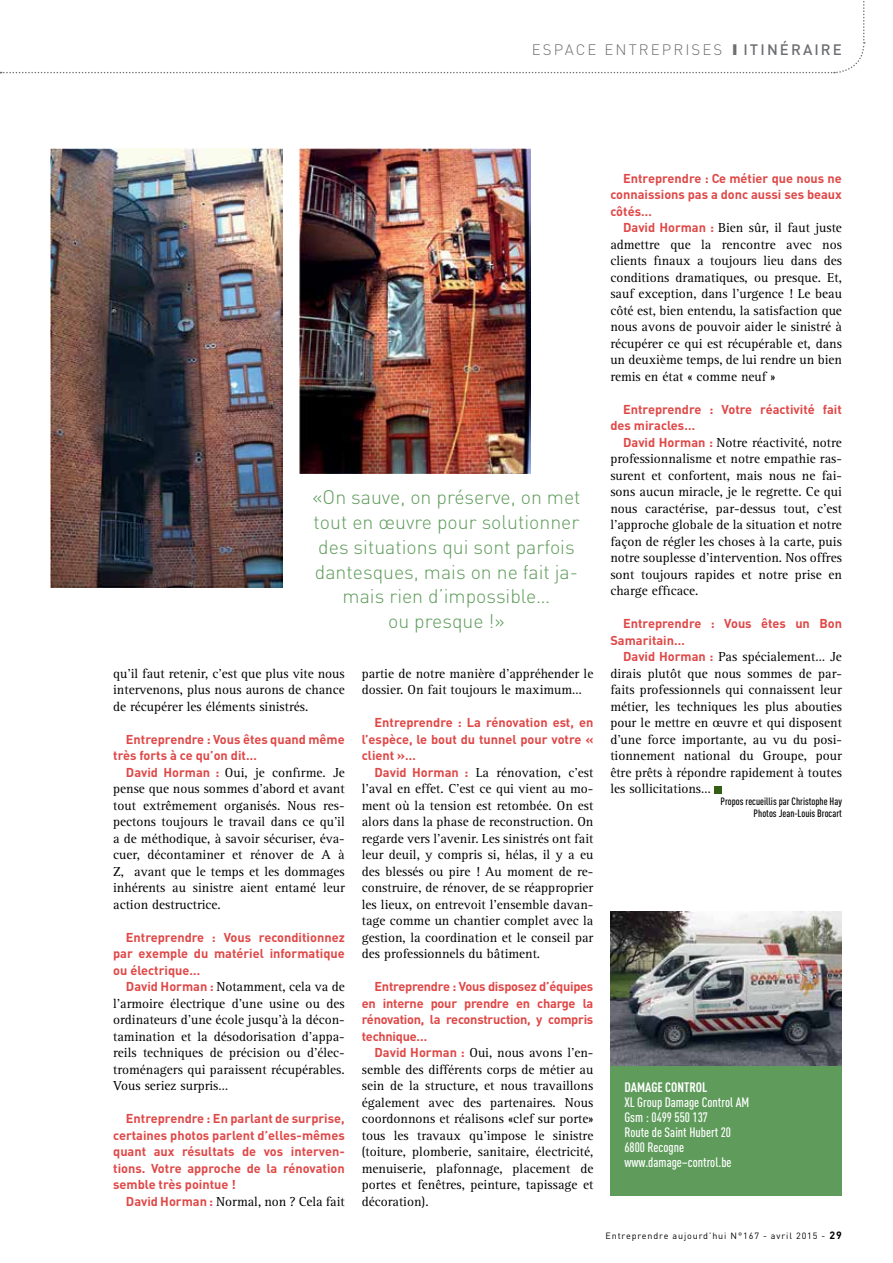
<style>
.page{position:relative;width:893px;height:1263px;background:#fff}
.page>*{position:absolute;margin:0;border:0;box-sizing:border-box;transform-origin:0 0}
.t1{font:300 19.5px/24.8px "DIN";color:#5f9c5b;text-align:center}
.t2{font:300 15px "DIN";letter-spacing:.14em;color:#6d6e71}
.t3{font:13.5px/16.5px "Rotis Serif";color:#000;text-align:justify}
.t4{font:500 13.5px/15px "DIN Cond";color:#fff}
.t5{font:700 13.5px "DIN Cond";color:#fff}
.t6{font:700 12.75px/16.5px "DIN";color:#df4847;text-align:justify}
.t7{font:500 10.5px/12px "DIN Cond";color:#000;text-align:right}
.t8{font:9px "DIN";letter-spacing:.1em;color:#000}
.s1{font-weight:500}
.s2{font-family:"DIN";font-weight:700;font-size:12.75px;color:#df4847}
.s3{font-weight:700;font-size:10.5px}
</style>
<div class="page">
<div style="left:610px;top:1065px;width:232px;height:131px;background:#5f9c5b"></div>
<svg style="left:0;top:1px;width:865px;height:73px"></svg>
<img style="left:610px;top:911px;width:232px;height:154px">
<img style="left:300px;top:149px;width:231px;height:324px">
<img style="left:51px;top:149px;width:232px;height:439px">
<div style="left:715px;top:786px;width:7px;height:7px;background:#355e15"></div>
<p class="t2" style="left:532px;top:39px;width:312px">ESPACE ENTREPRISES <span class="s1">IITINÉRAIRE</span></p>
<h1 class="t1" style="left:312px;top:484px;width:270px">«On sauve, on préserve, on met tout en œuvre pour solutionner des situations qui sont parfois dantesques, mais on ne fait ja&shy;mais rien d’impossible…<br>ou presque !»</h1>
<p class="t3" style="left:113px;top:665px;width:233px">qu’il faut retenir, c’est que plus vite nous intervenons, plus nous aurons de chance de récupérer les éléments sinistrés.</p>
<p class="t6" style="left:113px;top:730px;width:233px;text-indent:13px">Entreprendre : Vous êtes quand même très forts à ce qu’on dit…</p>
<p class="t3" style="left:113px;top:764px;width:233px;text-indent:13px"><span class="s2">David Horman :</span> Oui, je confirme. Je pense que nous sommes d’abord et avant tout extrêmement organisés. Nous res&shy;pectons toujours le travail dans ce qu’il a de méthodique, à savoir sécuriser, éva&shy;cuer, décontaminer et rénover de A à Z, avant que le temps et les dommages inhérents au sinistre aient entamé leur action destructrice.</p>
<p class="t6" style="left:113px;top:928px;width:233px;text-indent:13px">Entreprendre : Vous reconditionnez par exemple du matériel informatique ou électrique…</p>
<p class="t3" style="left:113px;top:979px;width:233px;text-indent:13px"><span class="s2">David Horman :</span> Notamment, cela va de l’armoire électrique d’une usine ou des ordinateurs d’une école jusqu’à la décon&shy;tamination et la désodorisation d’appa&shy;reils techniques de précision ou d’élec&shy;troménagers qui paraissent récupérables.<br>Vous seriez surpris…</p>
<p class="t6" style="left:113px;top:1110px;width:233px;text-indent:13px">Entreprendre : En parlant de surprise, certaines photos parlent d’elles-mêmes quant aux résultats de vos interven&shy;tions. Votre approche de la rénovation semble très pointue !</p>
<p class="t3" style="left:126px;top:1193px;width:220px"><span class="s2">David Horman :</span> Normal, non ? Cela fait</p>
<p class="t3" style="left:362px;top:665px;width:233px">partie de notre manière d’appréhender le dossier. On fait toujours le maximum…</p>
<p class="t6" style="left:362px;top:714px;width:233px;text-indent:13px">Entreprendre : La rénovation est, en l’espèce, le bout du tunnel pour votre « client »…</p>
<p class="t3" style="left:362px;top:764px;width:233px;text-indent:13px"><span class="s2">David Horman :</span> La rénovation, c’est l’aval en effet. C’est ce qui vient au mo&shy;ment où la tension est retombée. On est alors dans la phase de reconstruction. On regarde vers l’avenir. Les sinistrés ont fait leur deuil, y compris si, hélas, il y a eu des blessés ou pire ! Au moment de re&shy;construire, de rénover, de se réapproprier les lieux, on entrevoit l’ensemble davan&shy;tage comme un chantier complet avec la gestion, la coordination et le conseil par des professionnels du bâtiment.</p>
<p class="t6" style="left:362px;top:978px;width:233px;text-indent:13px">Entreprendre : Vous disposez d’équipes en interne pour prendre en charge la rénovation, la reconstruction, y compris technique…</p>
<p class="t3" style="left:362px;top:1045px;width:233px;text-indent:13px"><span class="s2">David Horman :</span> Oui, nous avons l’en&shy;semble des différents corps de métier au sein de la structure, et nous travaillons également avec des partenaires. Nous coordonnons et réalisons «clef sur porte» tous les travaux qu’impose le sinistre (toiture, plomberie, sanitaire, électricité, menuiserie, plafonnage, placement de portes et fenêtres, peinture, tapissage et décoration).</p>
<p class="t6" style="left:610px;top:169px;width:233px;text-indent:13px">Entreprendre : Ce métier que nous ne connaissions pas a donc aussi ses beaux côtés…</p>
<p class="t3" style="left:610px;top:220px;width:233px;text-indent:13px"><span class="s2">David Horman :</span> Bien sûr, il faut juste admettre que la rencontre avec nos clients finaux a toujours lieu dans des conditions dramatiques, ou presque. Et, sauf exception, dans l’urgence ! Le beau côté est, bien entendu, la satisfaction que nous avons de pouvoir aider le sinistré à récupérer ce qui est récupérable et, dans un deuxième temps, de lui rendre un bien remis en état « comme neuf »</p>
<p class="t6" style="left:610px;top:400px;width:233px;text-indent:13px">Entreprendre : Votre réactivité fait des miracles…</p>
<p class="t3" style="left:610px;top:434px;width:233px;text-indent:13px"><span class="s2">David Horman :</span> Notre réactivité, notre professionnalisme et notre empathie ras&shy;surent et confortent, mais nous ne fai&shy;sons aucun miracle, je le regrette. Ce qui nous caractérise, par-dessus tout, c’est l’approche globale de la situation et notre façon de régler les choses à la carte, puis notre souplesse d’intervention. Nos offres sont toujours rapides et notre prise en charge efficace.</p>
<p class="t6" style="left:610px;top:615px;width:233px;text-indent:13px">Entreprendre : Vous êtes un Bon<br>Samaritain…</p>
<p class="t3" style="left:610px;top:649px;width:233px;text-indent:13px"><span class="s2">David Horman :</span> Pas spécialement… Je dirais plutôt que nous sommes de par&shy;faits professionnels qui connaissent leur métier, les techniques les plus abouties pour le mettre en œuvre et qui disposent d’une force importante, au vu du posi&shy;tionnement national du Groupe, pour être prêts à répondre rapidement à toutes les sollicitations…</p>
<p class="t7" style="left:721px;top:795px;width:123px">Propos recueillis par Christophe Hay<br>Photos Jean-Louis Brocart</p>
<p class="t5" style="left:624px;top:1079px;width:84px">DAMAGE CONTROL</p>
<p class="t4" style="left:624px;top:1094px;width:126px">XL Group Damage Control AM<br>Gsm : 0499 550 137<br>Route de Saint Hubert 20<br>6800 Recogne www.damage–control.be</p>
<p class="t8" style="left:605px;top:1230px;width:238px">Entreprendre aujourd’hui N°167 - avril 2015 - <span class="s3">29</span></p>
</div>
